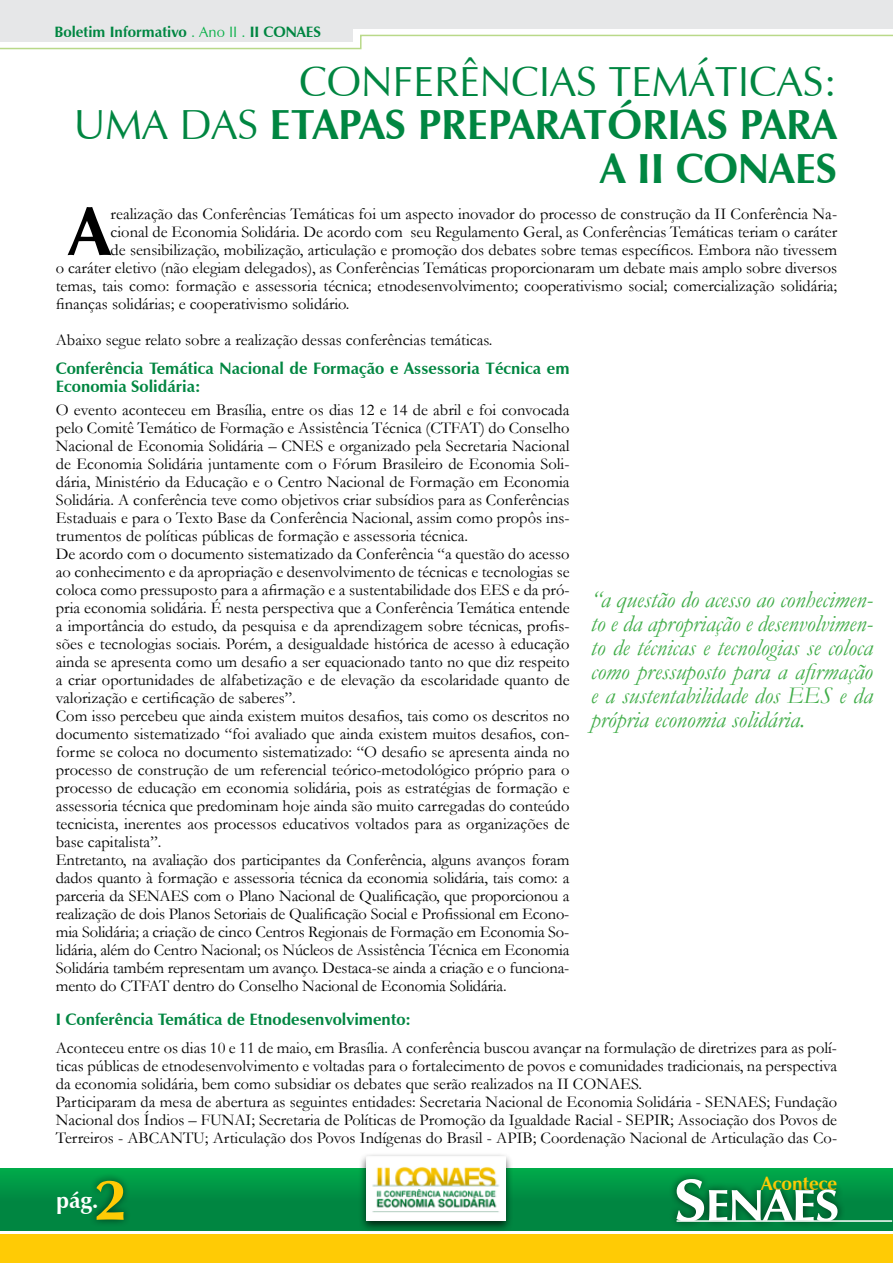
<style>
.page{position:relative;width:893px;height:1263px;background:#fff}
.page>*{position:absolute;margin:0;border:0;box-sizing:border-box;transform-origin:0 0}
.t1{font:700 69.15px "Zapf Humanist 601 BT";color:#000}
.t2{font:700 58.5px "Zapf Humanist 601 BT";color:#ffcb05}
.t3{font:700 42px/43.5px "Zapf Humanist 601 BT";color:#008641;text-align:right}
.t4{font:42px "Zapf Humanist 601 BT";color:#008641}
.t5{font:italic 24px/24px "Garamond";color:#41ad49;text-align:justify}
.t6{font:700 22.5px "Zapf Humanist 601 BT";color:#fff}
.t7{font:700 18.9px "Zapf Humanist 601 BT";color:#ffcb05}
.t8{font:16.5px/18px "Garamond";color:#000}
.t9{font:700 16.5px/18px "Zapf Humanist 601 BT";color:#008641}
.t10{font:700 15px "Zapf Humanist 601 BT";color:#008641}
.s1{font-weight:400;color:#0db14b}
</style>
<div class="page">
<div style="left:0;top:0;width:353px;height:42px;background:#e6e7e8"></div>
<div style="left:345px;top:0;width:548px;height:28px;background:#e6e7e8"></div>
<div style="left:0;top:1234px;width:893px;height:29px;background:#ffcb05"></div>
<div style="left:0;top:1169px;width:893px;height:62px;background:linear-gradient(to bottom,#00a248,#007e3f)"></div>
<div style="left:668px;top:1171px;width:184px;height:64px;background:#000;opacity:.6"></div>
<svg style="left:676px;top:1179px;width:161px;height:42px"></svg>
<hr style="left:677px;top:1220px;width:215px;height:2px;background:#fff">
<div style="left:88px;top:1172px;width:149px;height:91px;background:#000;opacity:.6"></div>
<svg style="left:0;top:34px;width:893px;height:16px"></svg>
<div style="left:358px;top:1152px;width:162px;height:87px;background:#000;opacity:.75"></div>
<img style="left:366px;top:1156px;width:139px;height:64px">
<p class="t10" style="left:55px;top:23px;width:268px">Boletim Informativo <span class="s1">. ANO II .</span> II CONAES</p>
<h3 class="t4" style="left:299px;top:55px;width:53px">CONFERÊNCIAS</h3>
<h3 class="t4" style="left:608px;top:55px;width:51px">TEMÁ</h3>
<h3 class="t4" style="left:715px;top:55px;width:44px">TICAS</h3>
<h3 class="t4" style="left:823px;top:55px;width:15px">:</h3>
<h3 class="t4" style="left:74px;top:99px;width:132px">UMA DAS</h3>
<h3 class="t3" style="left:270px;top:103px;width:418px">etapas preparatórias</h3>
<h3 class="t3" style="left:600px;top:103px;width:239px">para<br>a II CONAES</h3>
<h1 class="t1" style="left:69px;top:189px;width:44px">A</h1>
<p class="t8" style="left:111px;top:205px;width:728px">realização das Conferências Temáticas foi um aspecto inovador do processo de construção da II Conferência Na-</p>
<p class="t8" style="left:111px;top:223px;width:728px">cional de Economia Solidária. De acordo com seu Regulamento Geral, as Conferências Temáticas teriam o caráter</p>
<p class="t8" style="left:111px;top:241px;width:728px">de sensibilização, mobilização, articulação e promoção dos debates sobre temas específicos. Embora não tivessem</p>
<p class="t8" style="left:56px;top:259px;width:783px">o caráter eletivo (não elegiam delegados), as Conferências Temáticas proporcionaram um debate mais amplo sobre diversos</p>
<p class="t8" style="left:56px;top:277px;width:783px">temas, tais como: formação e assessoria técnica; etnodesenvolvimento; cooperativismo social; comercialização solidária;</p>
<p class="t8" style="left:56px;top:295px;width:295px">finanças solidárias; e cooperativismo solidário.</p>
<p class="t8" style="left:56px;top:331px;width:438px">Abaixo segue relato sobre a realização dessas conferências temáticas.</p>
<p class="t9" style="left:56px;top:359px;width:515px">Conferência Temática Nacional de Formação e Assessoria Técnica em<br>Economia Solidária:</p>
<p class="t8" style="left:56px;top:400px;width:515px">O evento aconteceu em Brasília, entre os dias 12 e 14 de abril e foi convocada pelo Comitê Temático de Formação e Assistência Técnica (CTFAT) do Conselho Nacional de Economia Solidária – CNES e organizado pela Secretaria Nacional de Economia Solidária juntamente com o Fórum Brasileiro de Economia Soli&shy;dária, Ministério da Educação e o Centro Nacional de Formação em Economia Solidária. A conferência teve como objetivos criar subsídios para as Conferências Estaduais e para o Texto Base da Conferência Nacional, assim como propôs ins&shy;trumentos de políticas públicas de formação e assessoria técnica.<br>De acordo com o documento sistematizado da Conferência “a questão do acesso ao conhecimento e da apropriação e desenvolvimento de técnicas e tecnologias se coloca como pressuposto para a afirmação e a sustentabilidade dos EES e da pró&shy;pria economia solidária. É nesta perspectiva que a Conferência Temática entende a importância do estudo, da pesquisa e da aprendizagem sobre técnicas, profis&shy;sões e tecnologias sociais. Porém, a desigualdade histórica de acesso à educação ainda se apresenta como um desafio a ser equacionado tanto no que diz respeito a criar oportunidades de alfabetização e de elevação da escolaridade quanto de valorização e certificação de saberes”.<br>Com isso percebeu que ainda existem muitos desafios, tais como os descritos no documento sistematizado “foi avaliado que ainda existem muitos desafios, con&shy;forme se coloca no documento sistematizado: “O desafio se apresenta ainda no processo de construção de um referencial teórico-metodológico próprio para o processo de educação em economia solidária, pois as estratégias de formação e assessoria técnica que predominam hoje ainda são muito carregadas do conteúdo tecnicista, inerentes aos processos educativos voltados para as organizações de base capitalista”.<br>Entretanto, na avaliação dos participantes da Conferência, alguns avanços foram dados quanto à formação e assessoria técnica da economia solidária, tais como: a parceria da SENAES com o Plano Nacional de Qualificação, que proporcionou a realização de dois Planos Setoriais de Qualificação Social e Profissional em Econo&shy;mia Solidária; a criação de cinco Centros Regionais de Formação em Economia So&shy;lidária, além do Centro Nacional; os Núcleos de Assistência Técnica em Economia Solidária também representam um avanço. Destaca-se ainda a criação e o funciona&shy;mento do CTFAT dentro do Conselho Nacional de Economia Solidária.</p>
<p class="t9" style="left:56px;top:1010px;width:357px">I Conferência Temática de Etnodesenvolvimento:</p>
<h3 class="t5" style="left:591px;top:587px;width:284px">“a questão do acesso ao conhecimen&shy;to e da apropriação e desenvolvimen&shy;to de técnicas e tecnologias se coloca como pressuposto para a afirmação e a sustentabilidade dos EES e da própria economia solidária.</h3>
<p class="t8" style="left:56px;top:1038px;width:783px">Aconteceu entre os dias 10 e 11 de maio, em Brasília. A conferência buscou avançar na formulação de diretrizes para as polí&shy;ticas públicas de etnodesenvolvimento e voltadas para o fortalecimento de povos e comunidades tradicionais, na perspectiva da economia solidária, bem como subsidiar os debates que serão realizados na II CONAES.<br>Participaram da mesa de abertura as seguintes entidades: Secretaria Nacional de Economia Solidária - SENAES; Fundação Nacional dos Índios – FUNAI; Secretaria de Políticas de Promoção da Igualdade Racial - SEPIR; Associação dos Povos de Terreiros - ABCANTU; Articulação dos Povos Indígenas do Brasil - APIB; Coordenação Nacional de Articulação das Co-</p>
<h3 class="t6" style="left:56px;top:1187px;width:44px">pág.</h3>
<h2 class="t2" style="left:94px;top:1163px;width:34px">2</h2>
<p class="t7" style="left:761px;top:1172px;width:78px">Acontece</p>
</div>
